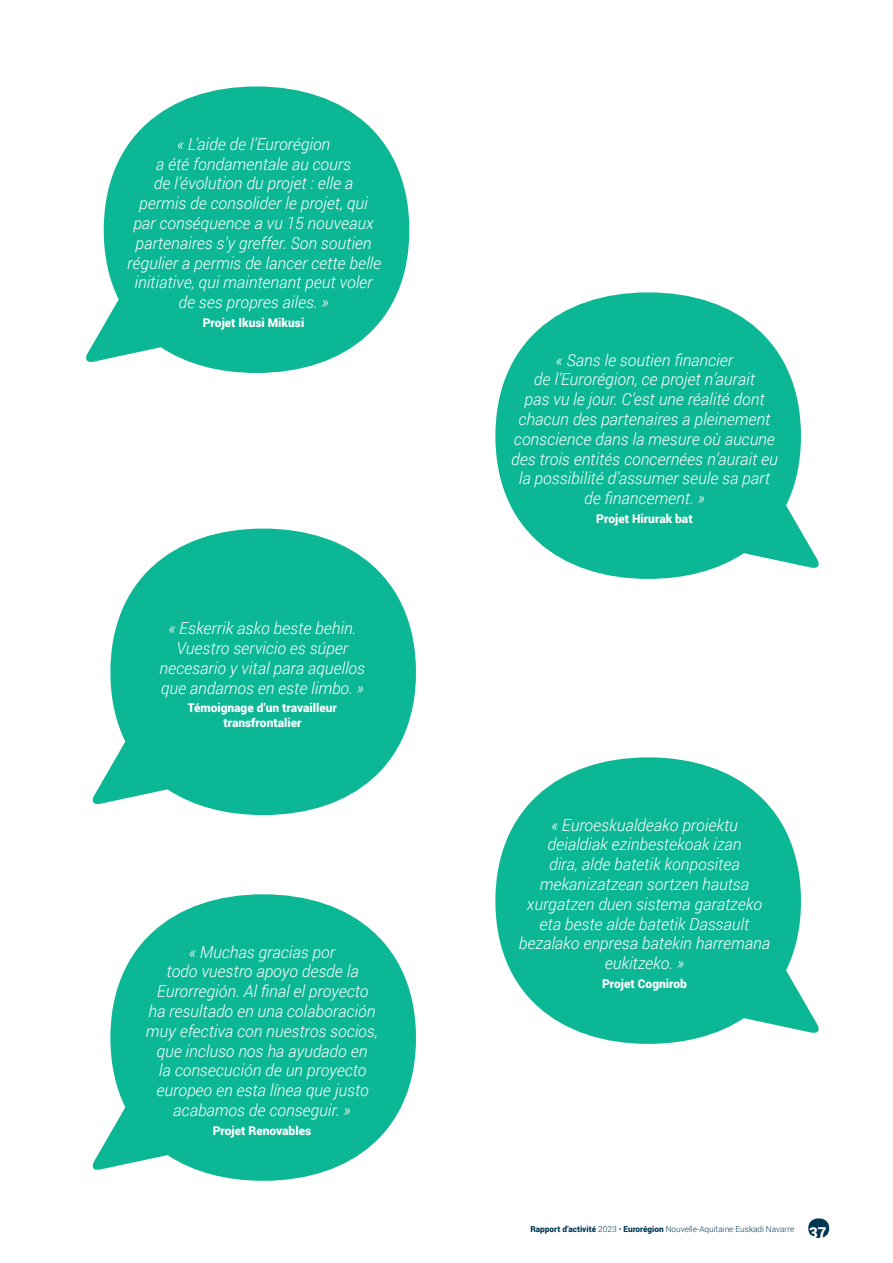
<style>
.page{position:relative;width:893px;height:1263px;background:#fff}
.page>*{position:absolute;margin:0;border:0;box-sizing:border-box;transform-origin:0 0}
.t1{font:italic 300 16.5px/19.8px "Roboto";color:#fff;text-align:center}
.t2{font:900 12px/14.4px "Roboto";color:#fff;text-align:center}
.t3{font:300 8.25px "Roboto";color:#013954}
.s1{font-weight:900}
.s2{font-weight:900;font-size:15px;color:#fff}
</style>
<div class="page">
<hr style="left:0;top:0;width:1px;height:1263px;background:#0cb795">
<svg style="left:0;top:390px;width:1px;height:809px"></svg>
<svg style="left:92px;top:529px;width:324px;height:286px;fill:#0cb795"></svg>
<svg style="left:92px;top:894px;width:324px;height:287px;fill:#0cb795"></svg>
<svg style="left:86px;top:86px;width:323px;height:287px;fill:#0cb795"></svg>
<svg style="left:495px;top:292px;width:324px;height:287px;fill:#0cb795"></svg>
<svg style="left:495px;top:757px;width:324px;height:287px;fill:#0cb795"></svg>
<div style="left:808px;top:1218px;width:21px;height:20px;background:#013954;border-radius:50%"></div>
<p class="t1" style="left:127px;top:134px;width:255px">« L’aide de l’Eurorégion<br>a été fondamentale au cours<br>de l’évolution du projet : elle a<br>permis de consolider le projet, qui par conséquence a vu 15 nouveaux partenaires s’y greffer. Son soutien régulier a permis de lancer cette belle initiative, qui maintenant peut voler de ses propres ailes. »</p>
<p class="t2" style="left:203px;top:315px;width:103px">Projet Ikusi Mikusi</p>
<p class="t1" style="left:160px;top:618px;width:207px">« Eskerrik asko beste behin.<br>Vuestro servicio es súper necesario y vital para aquellos que andamos en este limbo. »</p>
<p class="t2" style="left:188px;top:700px;width:151px">Témoignage d’un travailleur transfrontalier</p>
<p class="t1" style="left:146px;top:941px;width:233px">« Muchas gracias por<br>todo vuestro apoyo desde la<br>Eurorregión. Al final el proyecto ha resultado en una colaboración muy efectiva con nuestros socios, que incluso nos ha ayudado en<br>la consecución de un proyecto europeo en esta línea que justo acabamos de conseguir. »</p>
<p class="t2" style="left:213px;top:1123px;width:100px">Projet Renovables</p>
<p class="t1" style="left:511px;top:349px;width:268px">« Sans le soutien financier<br>de l’Eurorégion, ce projet n’aurait<br>pas vu le jour. C’est une réalité dont chacun des partenaires a pleinement conscience dans la mesure où aucune des trois entités concernées n’aurait eu la possibilité d’assumer seule sa part de financement. »</p>
<p class="t2" style="left:596px;top:511px;width:98px">Projet Hirurak bat</p>
<p class="t1" style="left:519px;top:814px;width:253px">« Euroeskualdeako proiektu<br>deialdiak ezinbestekoak izan<br>dira, alde batetik konpositea mekanizatzean sortzen hautsa xurgatzen duen sistema garatzeko eta beste alde batetik Dassault bezalako enpresa batekin harremana eukitzeko. »</p>
<p class="t2" style="left:602px;top:976px;width:86px">Projet Cognirob</p>
<p class="t3" style="left:530px;top:1223px;width:298px"><span class="s1">Rapport d’activité</span> 2023 • <span class="s1">Eurorégion</span> Nouvelle-Aquitaine Euskadi Navarre <span class="s2">37</span></p>
</div>
